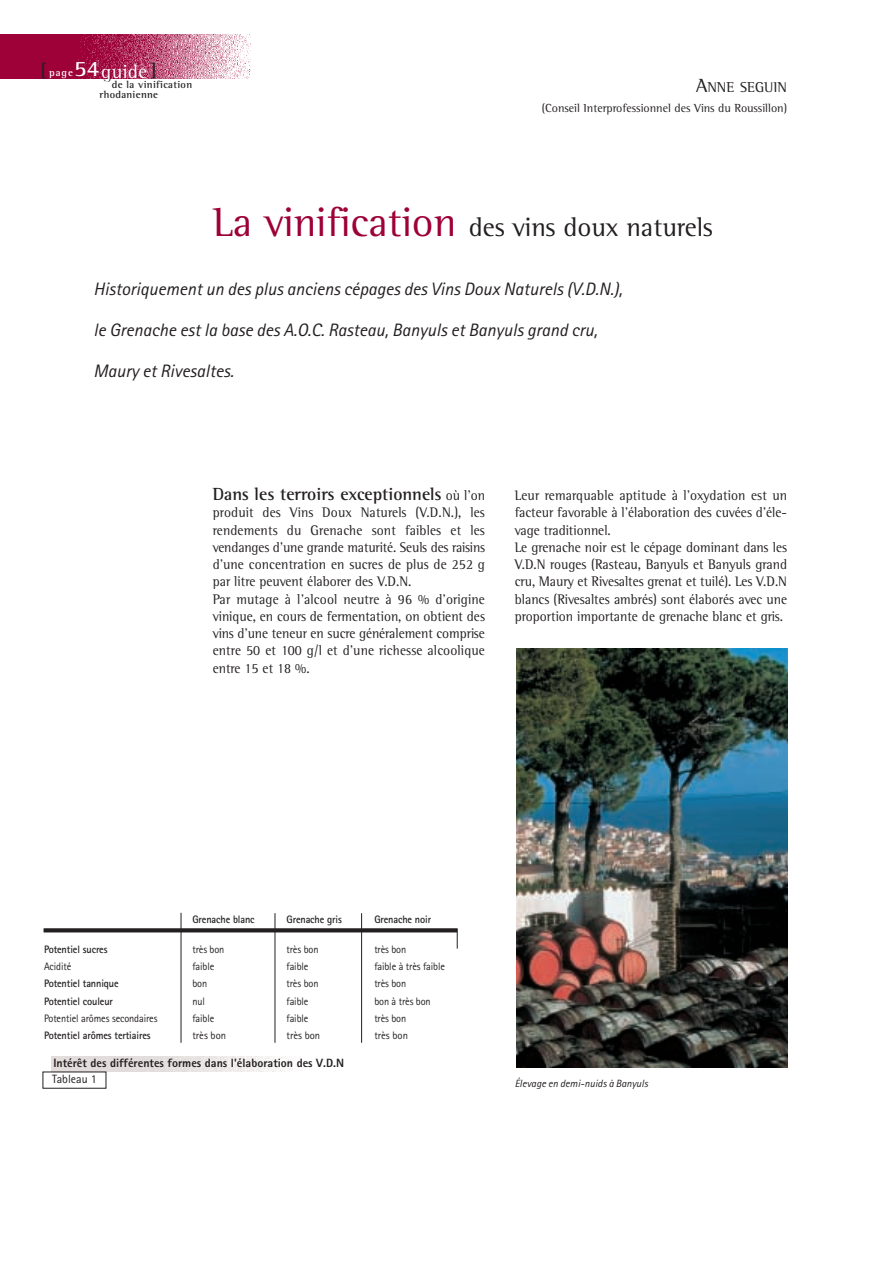
<style>
.page{position:relative;width:893px;height:1263px;background:#fff}
.page>*{position:absolute;margin:0;border:0;box-sizing:border-box;transform-origin:0 0}
.t1{font:27px "Rotis Semi Serif";color:#231f20}
.t2{font:19.5px "Rotis Semi Serif";letter-spacing:.025em;color:#fff}
.t3{font:italic 18px "Rotis Sans Serif";color:#231f20}
.t4{font:700 18px "Rotis Semi Serif";color:#231f20}
.t5{font:14.7px "Rotis Semi Serif";color:#231f20}
.t6{font:14.25px/17.2px "Rotis Semi Serif";color:#231f20;scale:.95 1}
.t7{font:800 12px "Rotis Sans Serif";color:#231f20}
.t8{font:12px "Rotis Semi Serif";color:#231f20}
.t9{font:12px "Rotis Sans Serif";color:#231f20}
.t10{font:10.8px "Rotis Sans Serif";letter-spacing:-.01em;color:#231f20;scale:.95 1}
.t11{font:700 10.8px "Rotis Sans Serif";letter-spacing:-.01em;color:#231f20;scale:.95 1}
.t12{font:10.8px "Rotis Sans Serif";letter-spacing:-.01em;color:#231f20}
.t13{font:700 10.5px/10.4px "Rotis Semi Serif";letter-spacing:.03em;color:#231f20}
.t14{font:italic 10.5px "Rotis Sans Serif";color:#231f20}
.s1{font-weight:700;font-size:18px;color:#231f20}
.s2{font-weight:700;font-size:10.5px}
.s3{font-weight:700;font-size:22.5px}
.s4{font-size:19.5px}
.s5{font-size:42px;color:#9d0138}
.s6{font-weight:400;font-size:14.25px}
</style>
<div class="page">
<img style="left:52px;top:1056px;width:254px;height:16px">
<img style="left:0;top:34px;width:251px;height:45px">
<svg style="left:44px;top:928px;width:413px;height:4px;background:#312d2e"></svg>
<svg style="left:457px;top:929px;width:1px;height:20px"></svg>
<hr style="left:361px;top:913px;width:1px;height:130px;background:#231f20">
<hr style="left:275px;top:913px;width:1px;height:130px;background:#231f20">
<hr style="left:181px;top:913px;width:1px;height:130px;background:#231f20">
<div style="left:43px;top:1072px;width:63px;height:17px;border:1px solid #231f20"></div>
<img style="left:516px;top:649px;width:271px;height:419px">
<h2 class="t2" style="left:41px;top:64px;width:118px"><span class="s1">[</span> <span class="s2">page</span><span class="s3">54</span>guide <span class="s1">]</span></h2>
<p class="t13" style="left:100px;top:80px;width:94px;text-indent:12px">de la vinification rhodanienne</p>
<p class="t5" style="left:696px;top:82px;width:92px"><span class="s4">A</span>NNE SEGUIN</p>
<p class="t8" style="left:542px;top:103px;width:246px">(Conseil Interprofessionnel des Vins du Roussillon)</p>
<h1 class="t1" style="left:213px;top:217px;width:501px"><span class="s5">La vinification</span> des vins doux naturels</h1>
<p class="t3" style="left:94px;top:283px;width:530px">Historiquement un des plus anciens cépages des Vins Doux Naturels (V.D.N.),</p>
<p class="t3" style="left:94px;top:323px;width:505px">le Grenache est la base des A.O.C. Rasteau, Banyuls et Banyuls grand cru,</p>
<p class="t3" style="left:94px;top:364px;width:142px">Maury et Rivesaltes.</p>
<p class="t4" style="left:213px;top:488px;width:274px">Dans les terroirs exceptionnels <span class="s6">où l’on</span></p>
<p class="t6" style="left:213px;top:505px;width:288px">produit des Vins Doux Naturels (V.D.N.), les rendements du Grenache sont faibles et les vendanges d'une grande maturité. Seuls des raisins d'une concentration en sucres de plus de 252 g par litre peuvent élaborer des V.D.N.<br>Par mutage à l'alcool neutre à 96 % d'origine vinique, en cours de fermentation, on obtient des vins d'une teneur en sucre généralement comprise entre 50 et 100 g/l et d'une richesse alcoolique entre 15 et 18 %.</p>
<p class="t6" style="left:514px;top:488px;width:288px">Leur remarquable aptitude à l'oxydation est un facteur favorable à l'élaboration des cuvées d'éle&shy;vage traditionnel.<br>Le grenache noir est le cépage dominant dans les V.D.N rouges (Rasteau, Banyuls et Banyuls grand cru, Maury et Rivesaltes grenat et tuilé). Les V.D.N blancs (Rivesaltes ambrés) sont élaborés avec une proportion importante de grenache blanc et gris.</p>
<p class="t11" style="left:192px;top:915px;width:67px">Grenache blanc</p>
<p class="t11" style="left:286px;top:915px;width:60px">Grenache gris</p>
<p class="t11" style="left:374px;top:915px;width:61px">Grenache noir</p>
<p class="t11" style="left:44px;top:945px;width:68px">Potentiel sucres</p>
<p class="t10" style="left:192px;top:945px;width:35px">très bon</p>
<p class="t10" style="left:286px;top:945px;width:35px">très bon</p>
<p class="t10" style="left:374px;top:945px;width:35px">très bon</p>
<p class="t10" style="left:44px;top:963px;width:30px">Acidité</p>
<p class="t10" style="left:192px;top:963px;width:25px">faible</p>
<p class="t10" style="left:286px;top:963px;width:25px">faible</p>
<p class="t10" style="left:374px;top:963px;width:76px">faible à très faible</p>
<p class="t11" style="left:44px;top:980px;width:80px">Potentiel tannique</p>
<p class="t10" style="left:192px;top:980px;width:17px">bon</p>
<p class="t10" style="left:286px;top:980px;width:35px">très bon</p>
<p class="t10" style="left:374px;top:980px;width:35px">très bon</p>
<p class="t11" style="left:44px;top:997px;width:74px">Potentiel couleur</p>
<p class="t10" style="left:192px;top:997px;width:15px">nul</p>
<p class="t10" style="left:286px;top:997px;width:25px">faible</p>
<p class="t10" style="left:374px;top:997px;width:61px">bon à très bon</p>
<p class="t10" style="left:44px;top:1014px;width:121px">Potentiel arômes secondaires</p>
<p class="t10" style="left:192px;top:1014px;width:25px">faible</p>
<p class="t10" style="left:286px;top:1014px;width:25px">faible</p>
<p class="t10" style="left:374px;top:1014px;width:35px">très bon</p>
<p class="t11" style="left:44px;top:1032px;width:114px">Potentiel arômes tertiaires</p>
<p class="t12" style="left:192px;top:1032px;width:35px">très bon</p>
<p class="t12" style="left:286px;top:1032px;width:35px">très bon</p>
<p class="t12" style="left:374px;top:1032px;width:35px">très bon</p>
<p class="t7" style="left:53px;top:1059px;width:292px">Intérêt des différentes formes dans l’élaboration des V.D.N</p>
<p class="t9" style="left:52px;top:1075px;width:46px">Tableau 1</p>
<p class="t14" style="left:514px;top:1080px;width:135px">Élevage en demi-nuids à Banyuls</p>
</div>
